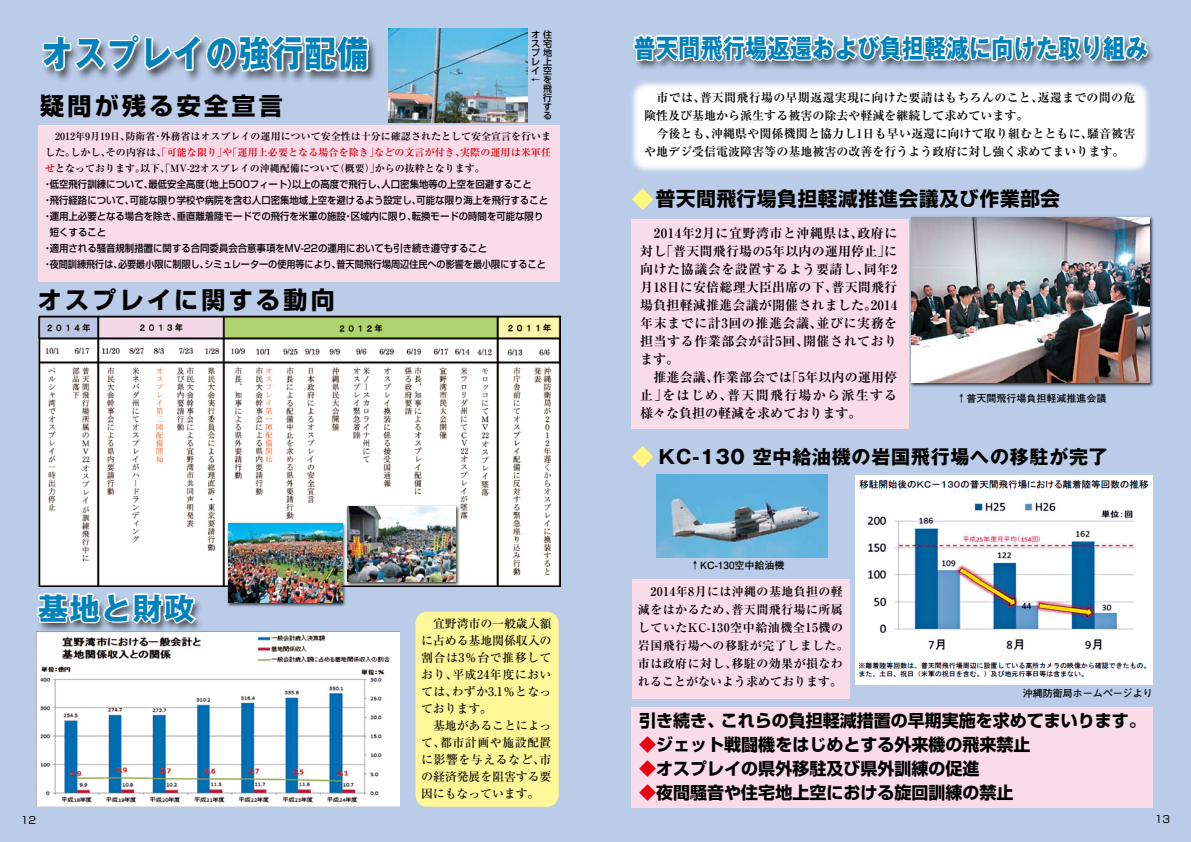
<style>
.page{position:relative;width:1191px;height:842px;background:#bbcce9}
.page>*{position:absolute;margin:0;border:0;box-sizing:border-box;transform-origin:0 0}
.t1{font:700 36.2px "Gothic MB101 Pro";letter-spacing:.04em;color:#0081ba;scale:.87 1}
.t2{font:700 30.4px "Gothic MB101 Pro";letter-spacing:.04em;color:#0081ba}
.t3{font:700 25.9px "Gothic MB101 Pro";letter-spacing:.03em;color:#0081ba;scale:.84 1}
.t4{font:700 24px "Shin Go Pro";letter-spacing:.14em;color:#000}
.t5{font:700 19.5px "Shin Go Pro";letter-spacing:.04em;color:#000}
.t6{font:700 19px "Gothic MB101 Pro";letter-spacing:.04em;color:#000}
.t7{font:700 17px "Shin Go Pro";color:#000}
.t8{font:700 13px/18px "Ryumin Pro";letter-spacing:.015em;color:#000}
.t9{font:700 12px/18px "Ryumin Pro";letter-spacing:.01em;color:#000}
.t10{font:500 12px/17px "Ryumin Pro";letter-spacing:-.015em;color:#000}
.t11{font:700 12px/18px "Ryumin Pro";letter-spacing:.035em;color:#000}
.t12{font:500 10px "Shin Go Pro";color:#000;scale:.94 1}
.t13{font:700 10px/16px "Ryumin Pro";color:#000;text-align:justify}
.t14{font:700 10px "Futo Go B101 Pro";color:#000}
.t15{font:10px "Shin Go Pro";color:#000}
.t16{font:500 9px/9px "Shin Go Pro";color:#000;text-align:right}
.s1{color:#e60012}
</style>
<div class="page">
<div style="left:38px;top:125px;width:521px;height:157px;background:#fadce9"></div>
<div style="left:631px;top:219px;width:278px;height:210px;background:#fadce9"></div>
<div style="left:415px;top:612px;width:143px;height:195px;background:#fff798;border-radius:11px"></div>
<img style="left:38px;top:315px;width:522px;height:272px">
<img style="left:225px;top:521px;width:121px;height:86px">
<img style="left:228px;top:524px;width:114px;height:78px">
<img style="left:36px;top:631px;width:363px;height:176px">
<img style="left:910px;top:216px;width:244px;height:171px">
<img style="left:911px;top:218px;width:238px;height:164px">
<img style="left:370px;top:40px;width:6px;height:41px">
<svg style="left:42px;top:34px;width:328px;height:48px"></svg>
<img style="left:36px;top:603px;width:171px;height:37px">
<svg style="left:36px;top:592px;width:163px;height:34px;background:#cad0da"></svg>
<svg style="left:631px;top:188px;width:22px;height:22px"></svg>
<svg style="left:632px;top:446px;width:21px;height:22px"></svg>
<div style="left:631px;top:707px;width:522px;height:101px;background:#fadce9"></div>
<div style="left:631px;top:580px;width:218px;height:119px;background:#fadce9"></div>
<img style="left:388px;top:29px;width:139px;height:93px">
<img style="left:344px;top:504px;width:117px;height:83px">
<img style="left:347px;top:507px;width:109px;height:74px">
<img style="left:632px;top:100px;width:517px;height:72px">
<img style="left:656px;top:475px;width:171px;height:82px">
<img style="left:855px;top:476px;width:297px;height:209px">
<svg style="left:632px;top:34px;width:518px;height:66px"></svg>
<h1 class="t1" style="left:41px;top:23px;width:378px">オスプレイの強行配備</h1>
<h3 class="t4" style="left:40px;top:87px;width:244px">疑問が残る安全宣言</h3>
<p class="t16" style="left:531px;top:29px;width:22px">オ住ス宅プ地レ上イ空← を飛<br>行<br>す<br>る</p>
<p class="t13" style="left:45px;top:127px;width:508px">　2012年9月19日、防衛省・外務省はオスプレイの運用について安全性は十分に確認されたとして安全宣言を行いました。しかし、その内容は、<span class="s1">「可能な限り」や「運用上必要となる場合を除き」などの文言が付き、実際の運用は米軍任せ</span>となっております。以下、「MV-22オスプレイの沖縄配備について（概要）」からの抜粋となります。</p>
<p class="t12" style="left:43px;top:176px;width:522px">・低空飛行訓練について、最低安全高度（地上500フィート）以上の高度で飛行し、人口密集地等の上空を回避すること</p>
<p class="t12" style="left:43px;top:192px;width:539px">・飛行経路について、可能な限り学校や病院を含む人口密集地域上空を避けるよう設定し、可能な限り海上を飛行すること</p>
<p class="t12" style="left:43px;top:208px;width:534px">・運用上必要となる場合を除き、垂直離着陸モードでの飛行を米軍の施設・区域内に限り、転換モードの時間を可能な限り</p>
<p class="t12" style="left:50px;top:224px;width:61px">短くすること</p>
<p class="t12" style="left:43px;top:240px;width:474px">・適用される騒音規制措置に関する合同委員会合意事項をMV-22の運用においても引き続き遵守すること</p>
<p class="t12" style="left:43px;top:256px;width:537px">・夜間訓練飛行は、必要最小限に制限し、シミュレーターの使用等により、普天間飛行場周辺住民への影響を最小限にすること</p>
<h3 class="t4" style="left:38px;top:281px;width:299px">オスプレイに関する動向</h3>
<h2 class="t2" style="left:38px;top:583px;width:158px">基地と財政</h2>
<p class="t10" style="left:421px;top:614px;width:132px">　宜野湾市の一般歳入額に占める基地関係収入の割合は3％台で推移しており、平成24年度においては、わずか3.1％となっております。<br>　基地があることによって、都市計画や施設配置に影響を与えるなど、市の経済発展を阻害する要因にもなっています。</p>
<h3 class="t3" style="left:634px;top:26px;width:613px">普天間飛行場返還および負担軽減に向けた取り組み</h3>
<p class="t9" style="left:644px;top:88px;width:493px">　市では、普天間飛行場の早期返還実現に向けた要請はもちろんのこと、返還までの間の危険性及び基地から派生する被害の除去や軽減を継続して求めています。<br>　今後とも、沖縄県や関係機関と協力し1日も早い返還に向けて取り組むとともに、騒音被害や地デジ受信電波障害等の基地被害の改善を行うよう政府に対し強く求めてまいります。</p>
<h3 class="t5" style="left:656px;top:183px;width:405px">普天間飛行場負担軽減推進会議及び作業部会</h3>
<p class="t8" style="left:640px;top:223px;width:259px">　2014年2月に宜野湾市と沖縄県は、政府に対し「普天間飛行場の5年以内の運用停止」に向けた協議会を設置するよう要請し、同年2月18日に安倍総理大臣出席の下、普天間飛行場負担軽減推進会議が開催されました。2014年末までに計3回の推進会議、並びに実務を担当する作業部会が計5回、開催されております。<br>　推進会議、作業部会では「5年以内の運用停止」をはじめ、普天間飛行場から派生する様々な負担の軽減を求めております。</p>
<p class="t14" style="left:956px;top:390px;width:151px">↑普天間飛行場負担軽減推進会議</p>
<h3 class="t6" style="left:659px;top:441px;width:450px">KC-130 空中給油機の岩国飛行場への移駐が完了</h3>
<p class="t14" style="left:690px;top:557px;width:96px">↑KC-130空中給油機</p>
<p class="t11" style="left:638px;top:582px;width:212px">　2014年8月には沖縄の基地負担の軽減をはかるため、普天間飛行場に所属していたKC-130空中給油機全15機の岩国飛行場への移駐が完了しました。市は政府に対し、移駐の効果が損なわれることがないよう求めております。</p>
<h3 class="t7" style="left:639px;top:707px;width:508px">引き続き、これらの負担軽減措置の早期実施を求めてまいります。</h3>
<h3 class="t7" style="left:639px;top:731px;width:392px"><span class="s1">◆</span>ジェット戦闘機をはじめとする外来機の飛来禁止</h3>
<h3 class="t7" style="left:639px;top:755px;width:341px"><span class="s1">◆</span>オスプレイの県外移駐及び県外訓練の促進</h3>
<h3 class="t7" style="left:639px;top:779px;width:375px"><span class="s1">◆</span>夜間騒音や住宅地上空における旋回訓練の禁止</h3>
<p class="t14" style="left:1022px;top:685px;width:131px">沖縄防衛局ホームページより</p>
<p class="t15" style="left:21px;top:812px;width:17px">12</p>
<p class="t15" style="left:1155px;top:811px;width:17px">13</p>
</div>
